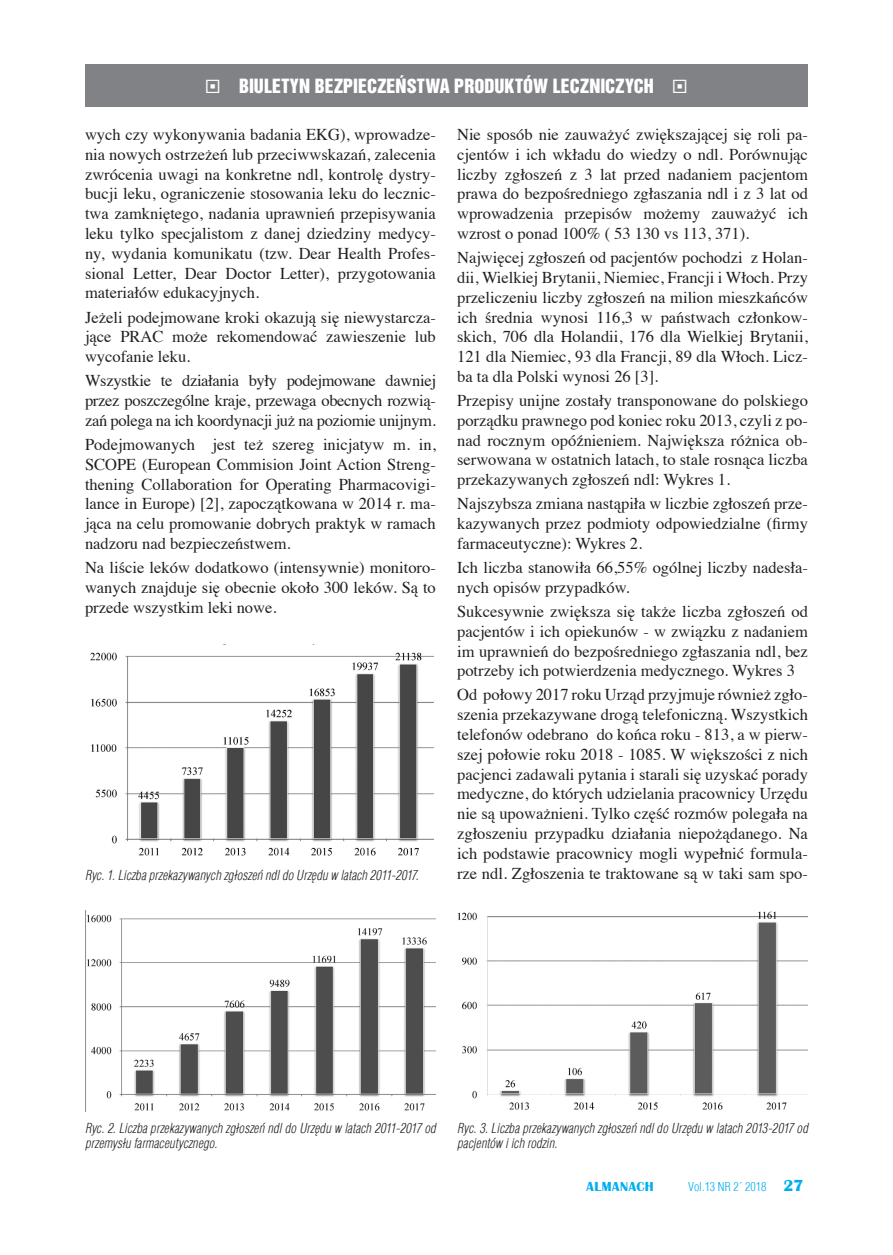
<style>
.page{position:relative;width:893px;height:1255px;background:#fff}
.page>*{position:absolute;margin:0;border:0;box-sizing:border-box;transform-origin:0 0}
.t1{font:18px "Switzerland Inserat";letter-spacing:.005em;color:#fff}
.Tekst_podstawowy{font:16.5px/19.8px "Times";color:#231f20;text-align:justify}
.podpis_pod_rys{font:italic 300 13.5px/15px "Switzerland Cond";letter-spacing:.01em;color:#231f20;scale:.93 1}
.t2{font:700 13.5px "Britannic";letter-spacing:.04em;color:#00aeef}
.t3{font:300 12px "Switzerland Cond";color:#00aeef}
.s1{font-family:"Britannic";font-weight:700;font-size:16.5px}
</style>
<div class="page">
<img style="left:90px;top:644px;width:344px;height:212px">
<img style="left:85px;top:910px;width:351px;height:201px">
<img style="left:458px;top:911px;width:350px;height:199px">
<div style="left:85px;top:64px;width:723px;height:42px;background:#808285"></div>
<p class="t1" style="left:205px;top:75px;width:484px">◻ BIULETYN BEZPIECZEŃSTWA PRODUKTÓW LECZNICZYCH ◻</p>
<p class="Tekst_podstawowy" style="left:85px;top:123px;width:352px">wych czy wykonywania badania EKG), wprowadze&shy;nia nowych ostrzeżeń lub przeciwwskazań, zalecenia zwrócenia uwagi na konkretne ndl, kontrolę dystry&shy;bucji leku, ograniczenie stosowania leku do lecznic&shy;twa zamkniętego, nadania uprawnień przepisywania leku tylko specjalistom z danej dziedziny medycy&shy;ny, wydania komunikatu (tzw. Dear Health Profes&shy;sional Letter, Dear Doctor Letter), przygotowania materiałów edukacyjnych.</p>
<p class="Tekst_podstawowy" style="left:85px;top:306px;width:352px">Jeżeli podejmowane kroki okazują się niewystarcza&shy;jące PRAC może rekomendować zawieszenie lub wycofanie leku.</p>
<p class="Tekst_podstawowy" style="left:85px;top:369px;width:352px">Wszystkie te działania były podejmowane dawniej przez poszczególne kraje, przewaga obecnych rozwią&shy;zań polega na ich koordynacji już na poziomie unijnym.</p>
<p class="Tekst_podstawowy" style="left:85px;top:433px;width:352px">Podejmowanych jest też szereg inicjatyw m. in, SCOPE (European Commision Joint Action Streng&shy;thening Collaboration for Operating Pharmacovigi&shy;lance in Europe) [2], zapoczątkowana w 2014 r. ma&shy;jąca na celu promowanie dobrych praktyk w ramach nadzoru nad bezpieczeństwem.</p>
<p class="Tekst_podstawowy" style="left:85px;top:556px;width:352px">Na liście leków dodatkowo (intensywnie) monitoro&shy;wanych znajduje się obecnie około 300 leków. Są to przede wszystkim leki nowe.</p>
<p class="Tekst_podstawowy" style="left:457px;top:123px;width:352px">Nie sposób nie zauważyć zwiększającej się roli pa&shy;cjentów i ich wkładu do wiedzy o ndl. Porównując liczby zgłoszeń z 3 lat przed nadaniem pacjentom prawa do bezpośredniego zgłaszania ndl i z 3 lat od wprowadzenia przepisów możemy zauważyć ich wzrost o ponad 100% ( 53 130 vs 113, 371).</p>
<p class="Tekst_podstawowy" style="left:457px;top:246px;width:352px">Najwięcej zgłoszeń od pacjentów pochodzi z Holan&shy;dii, Wielkiej Brytanii, Niemiec, Francji i Włoch. Przy przeliczeniu liczby zgłoszeń na milion mieszkańców ich średnia wynosi 116,3 w państwach członkow&shy;skich, 706 dla Holandii, 176 dla Wielkiej Brytanii, 121 dla Niemiec, 93 dla Francji, 89 dla Włoch. Licz&shy;ba ta dla Polski wynosi 26 [3].</p>
<p class="Tekst_podstawowy" style="left:457px;top:389px;width:352px">Przepisy unijne zostały transponowane do polskiego porządku prawnego pod koniec roku 2013, czyli z po&shy;nad rocznym opóźnieniem. Największa różnica ob&shy;serwowana w ostatnich latach, to stale rosnąca liczba przekazywanych zgłoszeń ndl: Wykres 1.</p>
<p class="Tekst_podstawowy" style="left:457px;top:492px;width:352px">Najszybsza zmiana nastąpiła w liczbie zgłoszeń prze&shy;kazywanych przez podmioty odpowiedzialne (firmy farmaceutyczne): Wykres 2.</p>
<p class="Tekst_podstawowy" style="left:457px;top:556px;width:352px">Ich liczba stanowiła 66,55% ogólnej liczby nadesła&shy;nych opisów przypadków.</p>
<p class="Tekst_podstawowy" style="left:457px;top:600px;width:352px">Sukcesywnie zwiększa się także liczba zgłoszeń od pacjentów i ich opiekunów - w związku z nadaniem im uprawnień do bezpośredniego zgłaszania ndl, bez potrzeby ich potwierdzenia medycznego. Wykres 3</p>
<p class="Tekst_podstawowy" style="left:457px;top:683px;width:352px">Od połowy 2017 roku Urząd przyjmuje również zgło&shy;szenia przekazywane drogą telefoniczną. Wszystkich telefonów odebrano do końca roku - 813, a w pierw&shy;szej połowie roku 2018 - 1085. W większości z nich pacjenci zadawali pytania i starali się uzyskać porady medyczne, do których udzielania pracownicy Urzędu nie są upoważnieni. Tylko część rozmów polegała na zgłoszeniu przypadku działania niepożądanego. Na ich podstawie pracownicy mogli wypełnić formula-</p>
<p class="podpis_pod_rys" style="left:85px;top:867px;width:360px">Ryc. 1. Liczba przekazywanych zgłoszeń ndl do Urzędu w latach 2011-2017.</p>
<p class="Tekst_podstawowy" style="left:457px;top:861px;width:352px">rze ndl. Zgłoszenia te traktowane są w taki sam spo-</p>
<p class="podpis_pod_rys" style="left:85px;top:1120px;width:379px">Ryc. 2. Liczba przekazywanych zgłoszeń ndl do Urzędu w latach 2011-2017 od przemysłu farmaceutycznego.</p>
<p class="podpis_pod_rys" style="left:457px;top:1120px;width:379px">Ryc. 3. Liczba przekazywanych zgłoszeń ndl do Urzędu w latach 2013-2017 od pacjentów i ich rodzin.</p>
<p class="t2" style="left:587px;top:1178px;width:69px">ALMANACH</p>
<p class="t3" style="left:688px;top:1179px;width:117px">Vol.13 NR 2´ 2018 <span class="s1">27</span></p>
</div>
